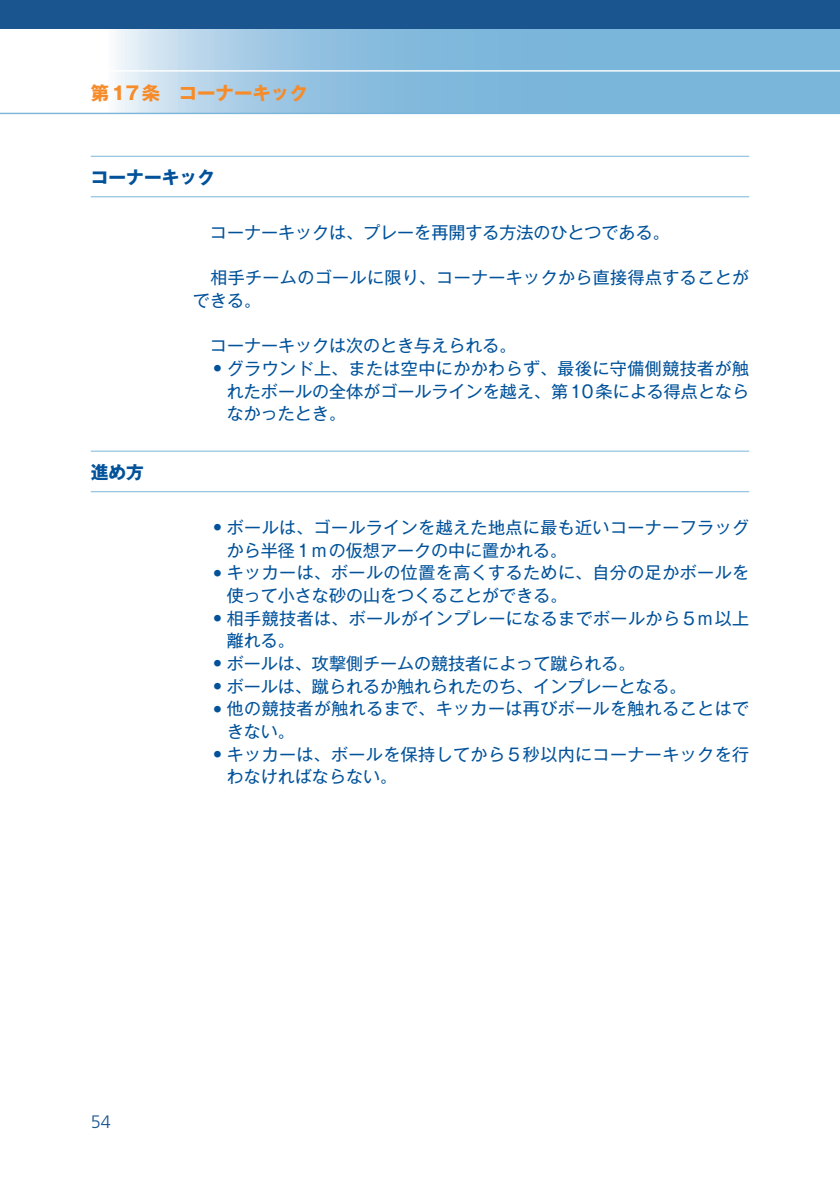
<style>
.page{position:relative;width:840px;height:1191px;background:#fff}
.page>*{position:absolute;margin:0;border:0;box-sizing:border-box;transform-origin:0 0}
.t1{font:18.4px "Gothic MB101 Pro Bold 90 pv RKSJ H";color:#f68b29}
.t2{font:300 18px "Frutiger";color:#1b5590}
.t3{font:17.8px "Gothic MB101 Pro Bold 90 pv RKSJ H";color:#01529a}
.t4{font:17px/22.6px "Gothic MB101 Pro Regular 90 pv RKSJ H";letter-spacing:.02em;color:#01529a}
.t5{font:17px "Gothic MB101 Pro Regular 90 pv RKSJ H";color:#01529a}
</style>
<div class="page">
<svg style="left:0;top:28px;width:839px;height:85px;background:#9bc7e2"></svg>
<div style="left:0;top:0;width:839px;height:28px;background:#1b5590"></div>
<hr style="left:0;top:70px;width:839px;height:2px;background:#fff">
<hr style="left:0;top:113px;width:839px;height:1px;background:#79b6da">
<hr style="left:91px;top:156px;width:657px;height:1px;background:#79b6da">
<hr style="left:91px;top:196px;width:657px;height:1px;background:#79b6da">
<hr style="left:91px;top:451px;width:657px;height:1px;background:#79b6da">
<hr style="left:91px;top:491px;width:657px;height:1px;background:#79b6da">
<p class="t1" style="left:91px;top:86px;width:218px">第17条　コーナーキック</p>
<p class="t3" style="left:91px;top:170px;width:126px">コーナーキック</p>
<p class="t5" style="left:193px;top:226px;width:478px">　コーナーキックは、プレーを再開する方法のひとつである。</p>
<p class="t4" style="left:193px;top:269px;width:557px">　相手チームのゴールに限り、コーナーキックから直接得点することができる。</p>
<p class="t5" style="left:193px;top:340px;width:325px">　コーナーキックは次のとき与えられる。</p>
<p class="t4" style="left:227px;top:360px;width:523px;text-align:justify;text-indent:-13px"><sup>●</sup> グラウンド上、または空中にかかわらず、最後に守備側競技者が触れたボールの全体がゴールラインを越え、第10条による得点とならなかったとき。</p>
<p class="t3" style="left:91px;top:465px;width:55px">進め方</p>
<p class="t4" style="left:227px;top:518px;width:523px;text-indent:-13px"><sup>●</sup> ボールは、ゴールラインを越えた地点に最も近いコーナーフラッグから半径１mの仮想アークの中に置かれる。</p>
<p class="t4" style="left:227px;top:564px;width:523px;text-indent:-13px"><sup>●</sup> キッカーは、ボールの位置を高くするために、自分の足かボールを使って小さな砂の山をつくることができる。</p>
<p class="t4" style="left:227px;top:609px;width:523px;text-indent:-13px"><sup>●</sup> 相手競技者は、ボールがインプレーになるまでボールから５m以上離れる。</p>
<p class="t5" style="left:214px;top:657px;width:423px"><sup>●</sup> ボールは、攻撃側チームの競技者によって蹴られる。</p>
<p class="t5" style="left:214px;top:680px;width:474px"><sup>●</sup> ボールは、蹴られるか触れられたのち、インプレーとなる。</p>
<p class="t4" style="left:227px;top:700px;width:523px;text-indent:-13px"><sup>●</sup> 他の競技者が触れるまで、キッカーは再びボールを触れることはできない。</p>
<p class="t4" style="left:227px;top:745px;width:523px;text-indent:-13px"><sup>●</sup> キッカーは、ボールを保持してから５秒以内にコーナーキックを行わなければならない。</p>
<p class="t2" style="left:91px;top:1114px;width:22px">54</p>
</div>
